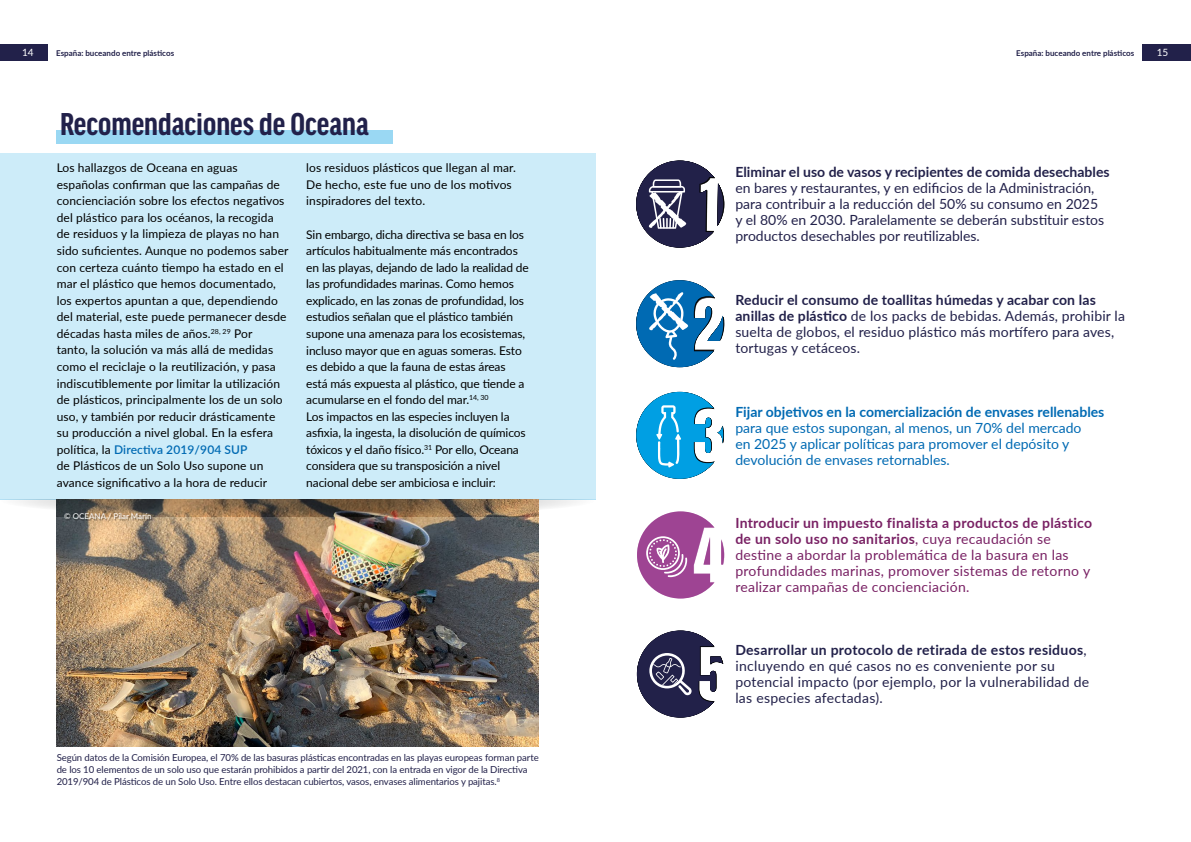
<style>
.page{position:relative;width:1191px;height:842px;background:#fff}
.page>*{position:absolute;margin:0;border:0;box-sizing:border-box;transform-origin:0 0}
.t1{font:700 condensed 33.6px "Good Headline Pro";color:#22214a}
.t2{font:14px/16px "Lato";letter-spacing:.005em;color:#22214a}
.t3{font:14px/16px "Lato";letter-spacing:.02em;color:#792164}
.t4{font:14px/16px "Lato";color:#006ab3}
.t5{font:700 14px "Lato";color:#006ab3}
.t6{font:700 14px "Lato";color:#22214a}
.t7{font:12px/16.6px "Lato";letter-spacing:.005em;color:#000}
.t8{font:10px "Lato";color:#fff}
.t9{font:9.6px/12px "Lato";letter-spacing:-.01em;color:#22214a}
.t10{font:700 8px "Lato";color:#22214a}
.t11{font:8px "Lato";color:#fff}
.s1{font-weight:600;color:#006ab3}
.s2{font-weight:700}
</style>
<div class="page">
<div style="left:0;top:153px;width:595px;height:347px;background:#cdecf9"></div>
<div style="left:57px;top:130px;width:336px;height:14px;background:#9ad8f3"></div>
<svg style="left:721px;top:539px;width:4px;height:26px"></svg>
<img style="left:57px;top:517px;width:482px;height:229px">
<svg style="left:19px;top:500px;width:558px;height:17px;background:#88755f"></svg>
<svg style="left:636px;top:280px;width:88px;height:87px"></svg>
<svg style="left:637px;top:511px;width:78px;height:87px"></svg>
<svg style="left:636px;top:392px;width:88px;height:87px"></svg>
<svg style="left:636px;top:160px;width:88px;height:88px"></svg>
<svg style="left:637px;top:630px;width:86px;height:88px"></svg>
<div style="left:65px;top:514px;width:87px;height:7px;background:#000;opacity:.4"></div>
<div style="left:1142px;top:44px;width:49px;height:17px;background:#22214a"></div>
<div style="left:0;top:44px;width:48px;height:17px;background:#22214a"></div>
<p class="t8" style="left:22px;top:46px;width:13px">14</p>
<p class="t10" style="left:56px;top:47px;width:119px">España: buceando entre plásticos</p>
<p class="t10" style="left:1016px;top:47px;width:119px">España: buceando entre plásticos</p>
<p class="t8" style="left:1156px;top:46px;width:13px">15</p>
<h1 class="t1" style="left:60px;top:109px;width:310px">Recomendaciones de Oceana</h1>
<p class="t7" style="left:57px;top:159px;width:233px">Los hallazgos de Oceana en aguas españolas confirman que las campañas de concienciación sobre los efectos negativos del plástico para los océanos, la recogida de residuos y la limpieza de playas no han sido suficientes. Aunque no podemos saber con certeza cuánto tiempo ha estado en el mar el plástico que hemos documentado, los expertos apuntan a que, dependiendo del material, este puede permanecer desde décadas hasta miles de años.<sup>28,</sup> <sup>29</sup> Por<br>tanto, la solución va más allá de medidas como el reciclaje o la reutilización, y pasa indiscutiblemente por limitar la utilización de plásticos, principalmente los de un solo uso, y también por reducir drásticamente su producción a nivel global. En la esfera política, la <span class="s1">Directiva 2019/904 SUP<br></span>de Plásticos de un Solo Uso supone un avance significativo a la hora de reducir</p>
<p class="t7" style="left:306px;top:159px;width:211px">los residuos plásticos que llegan al mar.<br>De hecho, este fue uno de los motivos inspiradores del texto.</p>
<p class="t7" style="left:306px;top:225px;width:224px">Sin embargo, dicha directiva se basa en los artículos habitualmente más encontrados en las playas, dejando de lado la realidad de las profundidades marinas. Como hemos explicado, en las zonas de profundidad, los estudios señalan que el plástico también supone una amenaza para los ecosistemas, incluso mayor que en aguas someras. Esto es debido a que la fauna de estas áreas está más expuesta al plástico, que tiende a acumularse en el fondo del mar.<sup>14,</sup> <sup>30<br></sup>Los impactos en las especies incluyen la asfixia, la ingesta, la disolución de químicos tóxicos y el daño físico.<sup>31</sup> Por ello, Oceana considera que su transposición a nivel nacional debe ser ambiciosa e incluir:</p>
<p class="t11" style="left:64px;top:511px;width:89px">© OCEANA / Pilar Marín</p>
<p class="t9" style="left:57px;top:751px;width:483px">Según datos de la Comisión Europea, el 70% de las basuras plásticas encontradas en las playas europeas forman parte de los 10 elementos de un solo uso que estarán prohibidos a partir del 2021, con la entrada en vigor de la Directiva<br>2019/904 de Plásticos de un Solo Uso. Entre ellos destacan cubiertos, vasos, envases alimentarios y pajitas.<sup>8</sup></p>
<p class="t6" style="left:735px;top:162px;width:376px">Eliminar el uso de vasos y recipientes de comida desechables</p>
<p class="t2" style="left:735px;top:180px;width:370px">en bares y restaurantes, y en edificios de la Administración, para contribuir a la reducción del 50% su consumo en 2025 y el 80% en 2030. Paralelamente se deberán substituir estos productos desechables por reutilizables.</p>
<p class="t2" style="left:735px;top:291px;width:391px"><span class="s2">Reducir el consumo de toallitas húmedas y acabar con las anillas de plástico</span> de los packs de bebidas. Además, prohibir la suelta de globos, el residuo plástico más mortífero para aves, tortugas y cetáceos.</p>
<p class="t5" style="left:735px;top:401px;width:370px">Fijar objetivos en la comercialización de envases rellenables</p>
<p class="t4" style="left:735px;top:419px;width:348px">para que estos supongan, al menos, un 70% del mercado en 2025 y aplicar políticas para promover el depósito y devolución de envases retornables.</p>
<p class="t3" style="left:735px;top:514px;width:358px"><span class="s2">Introducir un impuesto finalista a productos de plástico de un solo uso no sanitarios</span>, cuya recaudación se destine a abordar la problemática de la basura en las profundidades marinas, promover sistemas de retorno y realizar campañas de concienciación.</p>
<p class="t2" style="left:735px;top:642px;width:355px"><span class="s2">Desarrollar un protocolo de retirada de estos residuos</span>, incluyendo en qué casos no es conveniente por su potencial impacto (por ejemplo, por la vulnerabilidad de las especies afectadas).</p>
</div>
